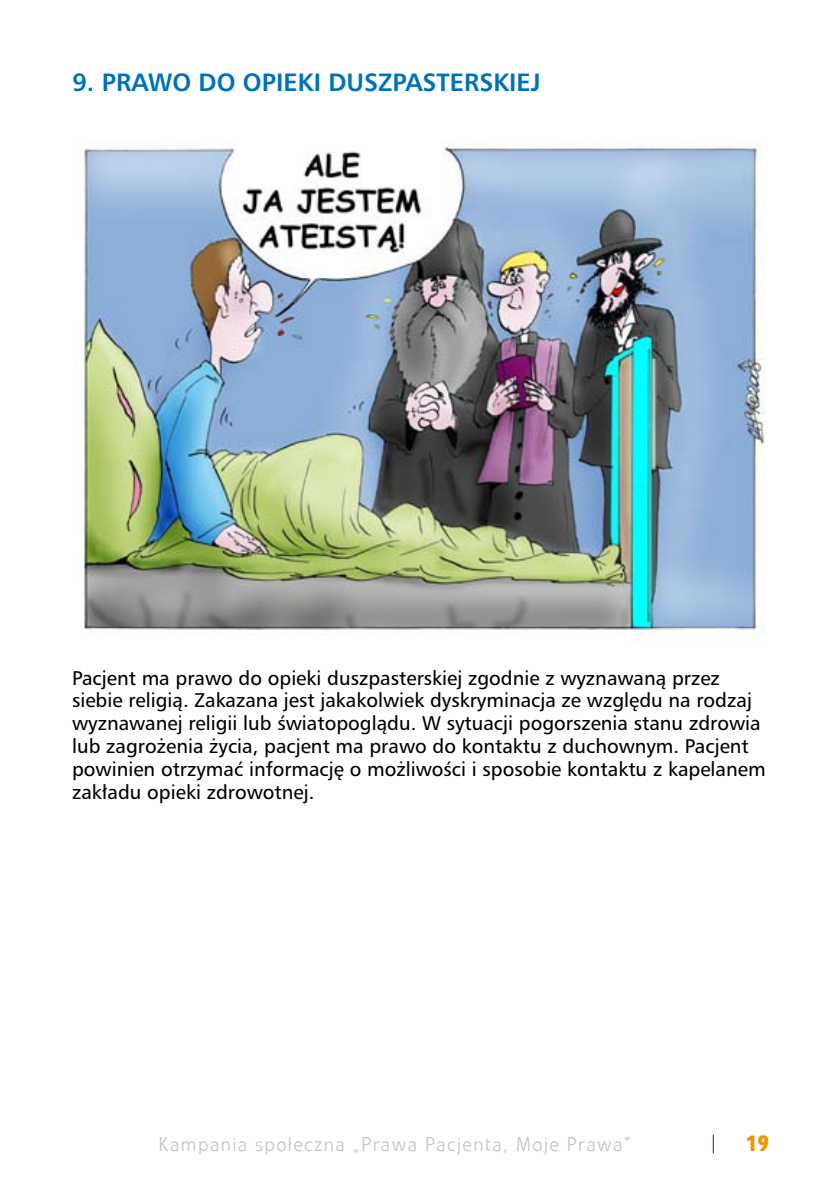
<style>
.page{position:relative;width:840px;height:1191px;background:#fff}
.page>*{position:absolute;margin:0;border:0;box-sizing:border-box;transform-origin:0 0}
.t1{font:700 24px "Humnst 777 PL";color:#0071b9}
.t2{font:22px "Veto Pl";color:#f29400}
.t3{font:300 20px "Veto Pl";letter-spacing:.07em;color:#c5c6c8}
.t4{font:19px/22.8px "Humnst 777 PL";color:#000}
</style>
<div class="page">
<svg style="left:712px;top:1134px;width:1px;height:19px"></svg>
<img style="left:84px;top:142px;width:682px;height:493px">
<p class="t1" style="left:72px;top:67px;width:470px">9. PRAWO DO OPIEKI DU SZPASTERSKIEJ</p>
<p class="t4" style="left:72px;top:666px;width:694px">Pacjent ma prawo do opieki duszpasterskiej zgodnie z wyznawaną przez siebie religią. Zakazana jest jakakolwiek dyskryminacja ze względu na rodzaj wyznawanej religii lub światopoglądu. W sytuacji pogorszenia stanu zdrowia lub zagrożenia życia, pacjent ma prawo do kontaktu z duchownym. Pacjent powinien otrzymać informację o możliwości i sposobie kontaktu z kapelanem zakładu opieki zdrowotnej.</p>
<p class="t3" style="left:158px;top:1132px;width:474px">Kampania społeczna „Prawa Pacjenta, Moje Prawa”</p>
<p class="t2" style="left:745px;top:1129px;width:24px">19</p>
</div>
